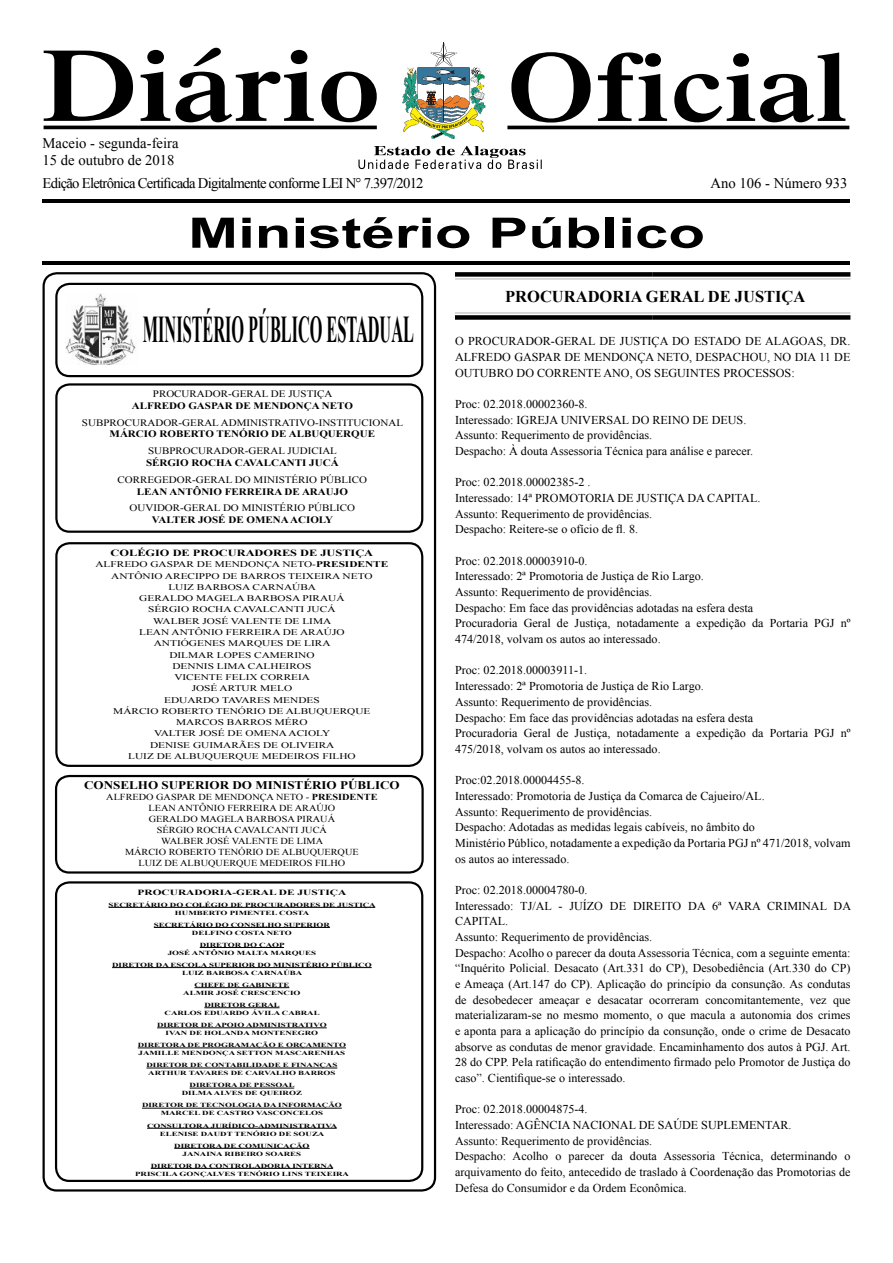
<style>
.page{position:relative;width:893px;height:1263px;background:#fff}
.page>*{position:absolute;margin:0;border:0;box-sizing:border-box;transform-origin:0 0}
.t1{font:700 42px "Arial";color:#000;scale:1.43 1}
.t2{font:700 37.8px "Times New Roman";color:#000;scale:.43 1}
.t3{font:700 16.5px "Times New Roman";color:#000}
.t4{font:14.7px "Times New Roman";letter-spacing:-.05em;color:#000}
.t5{font:14.7px/17.5px "Times New Roman";color:#000}
.t6{font:12px/15.6px "Times New Roman";color:#000}
.t7{font:700 11.7px "Times New Roman";color:#000;scale:1.12 1}
.t8{font:9.75px "Times New Roman";color:#000;scale:1.12 1}
.t9{font:700 9.75px "Times New Roman";color:#000;scale:1.12 1}
.t10{font:700 9.45px "Times New Roman";color:#000;scale:1.31 1}
.t11{font:9.15px/10.9px "Times New Roman";color:#000;text-align:center;scale:1.12 1}
.t12{font:8.7px/11.2px "Times New Roman";color:#000;text-align:center;scale:1.31 1}
.t13{font:700 7.95px "Times New Roman";color:#000;scale:1.43 1}
.t14{font:700 6.3px/7.9px "Times New Roman";color:#000;text-align:center;scale:1.43 1}
.s1{font-weight:700}
</style>
<div class="page">
<hr style="left:507px;top:126px;width:342px;height:3px;background:#000">
<svg style="left:44px;top:43px;width:801px;height:126px"></svg>
<hr style="left:43px;top:261px;width:807px;height:4px;background:#000">
<hr style="left:43px;top:200px;width:807px;height:3px;background:#000">
<div style="left:455px;top:272px;width:198px;height:5px;background:#000"></div>
<div style="left:653px;top:272px;width:197px;height:5px;background:#000"></div>
<hr style="left:653px;top:312px;width:197px;height:2px;background:#ccc">
<hr style="left:455px;top:278px;width:198px;height:2px;background:#ccc">
<hr style="left:653px;top:278px;width:197px;height:2px;background:#ccc">
<hr style="left:455px;top:312px;width:198px;height:2px;background:#ccc">
<div style="left:455px;top:315px;width:198px;height:5px;background:#000"></div>
<div style="left:653px;top:315px;width:197px;height:5px;background:#000"></div>
<div style="left:43px;top:272px;width:393px;height:919px;border:2px solid #000;border-radius:13px"></div>
<div style="left:55px;top:283px;width:368px;height:94px;border:2px solid #000;border-radius:13px"></div>
<div style="left:55px;top:383px;width:368px;height:150px;border:2px solid #000;border-radius:13px"></div>
<div style="left:55px;top:542px;width:368px;height:225px;border:2px solid #000;border-radius:13px"></div>
<div style="left:55px;top:775px;width:369px;height:98px;border:2px solid #000;border-radius:13px"></div>
<div style="left:55px;top:881px;width:368px;height:301px;border:2px solid #000;border-radius:13px"></div>
<img style="left:66px;top:293px;width:70px;height:71px">
<hr style="left:109px;top:907px;width:266px;height:1px;background:#000">
<hr style="left:154px;top:927px;width:176px;height:1px;background:#000">
<hr style="left:200px;top:947px;width:84px;height:1px;background:#000">
<hr style="left:112px;top:967px;width:260px;height:1px;background:#000">
<hr style="left:194px;top:987px;width:95px;height:1px;background:#000">
<hr style="left:204px;top:1007px;width:75px;height:1px;background:#000">
<hr style="left:157px;top:1027px;width:170px;height:1px;background:#000">
<hr style="left:138px;top:1047px;width:208px;height:1px;background:#000">
<hr style="left:146px;top:1068px;width:191px;height:1px;background:#000">
<hr style="left:190px;top:1088px;width:104px;height:1px;background:#000">
<hr style="left:142px;top:1108px;width:200px;height:1px;background:#000">
<hr style="left:147px;top:1128px;width:190px;height:1px;background:#000">
<hr style="left:174px;top:1148px;width:136px;height:1px;background:#000">
<hr style="left:151px;top:1168px;width:182px;height:1px;background:#000">
<p class="t5" style="left:43px;top:134px;width:138px">Maceio - segunda-feira<br>15 de outubro de 2018</p>
<p class="t4" style="left:43px;top:173px;width:383px">Edição Eletrônica Certificada Digitalmente conforme LEI N° 7.397/2012</p>
<p class="t5" style="left:711px;top:174px;width:138px">Ano 106 - Número 933</p>
<h1 class="t1" style="left:188px;top:205px;width:363px">Ministério Público</h1>
<h2 class="t2" style="left:143px;top:303px;width:632px">MINISTÉRIO PÚBLICO ESTADUAL</h2>
<p class="t8" style="left:153px;top:387px;width:162px">PROCURADOR-GERAL DE JUSTIÇA</p>
<p class="t9" style="left:132px;top:399px;width:199px">ALFREDO GASPAR DE MENDONÇA NETO</p>
<p class="t8" style="left:82px;top:416px;width:288px">SUBPROCURADOR-GERAL ADMINISTRATIVO-INSTITUCIONAL</p>
<p class="t9" style="left:110px;top:427px;width:238px">MÁRCIO ROBERTO TENÓRIO DE ALBUQUERQUE</p>
<p class="t8" style="left:148px;top:444px;width:170px">SUBPROCURADOR-GERAL JUDICIAL</p>
<p class="t9" style="left:146px;top:456px;width:174px">SÉRGIO ROCHA CAVALCANTI JUCÁ</p>
<p class="t8" style="left:118px;top:473px;width:224px">CORREGEDOR-GERAL DO MINISTÉRIO PÚBLICO</p>
<p class="t9" style="left:137px;top:485px;width:190px">LEAN ANTÔNIO FERREIRA DE ARAUJO</p>
<p class="t8" style="left:129px;top:502px;width:203px">OUVIDOR-GERAL DO MINISTÉRIO PÚBLICO</p>
<p class="t9" style="left:152px;top:513px;width:163px">VALTER JOSÉ DE OMENA ACIOLY</p>
<p class="t10" style="left:111px;top:546px;width:202px">COLÉGIO DE PROCURADORES DE JUSTIÇA</p>
<p class="t12" style="left:95px;top:559px;width:225px">ALFREDO GASPAR DE MENDONÇA NETO-<span class="s1">PRESIDENTE<br></span>ANTÔNIO ARECIPPO DE BARROS TEIXEIRA NETO<br>LUIZ BARBOSA CARNAÚBA<br>GERALDO MAGELA BARBOSA PIRAUÁ<br>SÉRGIO ROCHA CAVALCANTI JUCÁ<br>WALBER JOSÉ VALENTE DE LIMA<br>LEAN ANTÔNIO FERREIRA DE ARAÚJO<br>ANTIÓGENES MARQUES DE LIRA<br>DILMAR LOPES CAMERINO<br>DENNIS LIMA CALHEIROS<br>VICENTE FELIX CORREIA<br>JOSÉ ARTUR MELO<br>EDUARDO TAVARES MENDES<br>MÁRCIO ROBERTO TENÓRIO DE ALBUQUERQUE<br>MARCOS BARROS MÉRO<br>VALTER JOSÉ DE OMENA ACIOLY<br>DENISE GUIMARÃES DE OLIVEIRA<br>LUIZ DE ALBUQUERQUE MEDEIROS FILHO</p>
<p class="t7" style="left:84px;top:777px;width:283px">CONSELHO SUPERIOR DO MINISTÉRIO PÚBLICO</p>
<p class="t11" style="left:106px;top:792px;width:244px">ALFREDO GASPAR DE MENDONÇA NETO - <span class="s1">PRESIDENTE </span>LEAN ANTÔNIO FERREIRA DE ARAÚJO<br>GERALDO MAGELA BARBOSA PIRAUÁ<br>SÉRGIO ROCHA CAVALCANTI JUCÁ<br>WALBER JOSÉ VALENTE DE LIMA<br>MÁRCIO ROBERTO TENÓRIO DE ALBUQUERQUE<br>LUIZ DE ALBUQUERQUE MEDEIROS FILHO</p>
<p class="t13" style="left:138px;top:886px;width:147px">PROCURADORIA-GERAL DE JUSTIÇA</p>
<p class="t14" style="left:109px;top:900px;width:188px">SECRETÁRIO DO COLÉGIO DE PROCURADORES DE JUSTIÇA<br>HUMBERTO PIMENTEL COSTA</p>
<p class="t14" style="left:154px;top:920px;width:125px">SECRETÁRIO DO CONSELHO SUPERIOR<br>DELFINO COSTA NETO</p>
<p class="t14" style="left:168px;top:940px;width:105px">DIRETOR DO CAOP<br>JOSÉ ANTÔNIO MALTA MARQUES</p>
<p class="t14" style="left:112px;top:961px;width:183px">DIRETOR DA ESCOLA SUPERIOR DO MINISTÉRIO PÚBLICO<br>LUIZ BARBOSA CARNAÚBA</p>
<p class="t14" style="left:183px;top:981px;width:83px">CHEFE DE GABINETE<br>ALMIR JOSÉ CRESCENCIO</p>
<p class="t14" style="left:165px;top:1001px;width:110px">DIRETOR GERAL<br>CARLOS EDUARDO ÁVILA CABRAL</p>
<p class="t14" style="left:157px;top:1021px;width:120px">DIRETOR DE APOIO ADMINISTRATIVO<br>IVAN DE HOLANDA MONTENEGRO</p>
<p class="t14" style="left:138px;top:1041px;width:147px;text-align:left">DIRETORA DE PROGRAMAÇÃO E ORÇAMENTO<br>JAMILLE MENDONÇA SETTON MASCARENHAS</p>
<p class="t14" style="left:146px;top:1061px;width:135px;text-align:left">DIRETOR DE CONTABILIDADE E FINANÇAS<br>ARTHUR TAVARES DE CARVALHO BARROS</p>
<p class="t14" style="left:182px;top:1081px;width:85px">DIRETORA DE PESSOAL<br>DILMA ALVES DE QUEIROZ</p>
<p class="t14" style="left:142px;top:1101px;width:141px">DIRETOR DE TECNOLOGIA DA INFORMAÇÃO<br>MARCEL DE CASTRO VASCONCELOS</p>
<p class="t14" style="left:147px;top:1121px;width:134px">CONSULTORA JURÍDICO-ADMINISTRATIVA<br>ELENISE DAUDT TENÓRIO DE SOUZA</p>
<p class="t14" style="left:174px;top:1141px;width:96px">DIRETORA DE COMUNICAÇÃO<br>JANAINA RIBEIRO SOARES</p>
<p class="t14" style="left:135px;top:1161px;width:151px">DIRETOR DA CONTROLADORIA INTERNA<br>PRISCILA GONÇALVES TENÓRIO LINS TEIXEIRA</p>
<h3 class="t3" style="left:505px;top:285px;width:302px">PROCURADORIA GERAL DE JUSTIÇA</h3>
<p class="t6" style="left:455px;top:333px;width:397px;text-align:justify">O PROCURADOR-GERAL DE JUSTIÇA DO ESTADO DE ALAGOAS, DR.<br>ALFREDO GASPAR DE MENDONÇA NETO, DESPACHOU, NO DIA 11 DE OUTUBRO DO CORRENTE ANO, OS SEGUINTES PROCESSOS:</p>
<p class="t6" style="left:455px;top:396px;width:300px">Proc: 02.2018.00002360-8.<br>Interessado: IGREJA UNIVERSAL DO REINO DE DEUS.<br>Assunto: Requerimento de providências.<br>Despacho: À douta Assessoria Técnica para análise e parecer.</p>
<p class="t6" style="left:455px;top:474px;width:307px">Proc: 02.2018.00002385-2 .<br>Interessado: 14ª PROMOTORIA DE JUSTIÇA DA CAPITAL.<br>Assunto: Requerimento de providências.<br>Despacho: Reitere-se o ofício de fl. 8.</p>
<p class="t6" style="left:455px;top:553px;width:397px">Proc: 02.2018.00003910-0.<br>Interessado: 2ª Promotoria de Justiça de Rio Largo.<br>Assunto: Requerimento de providências.<br>Despacho: Em face das providências adotadas na esfera desta<br>Procuradoria Geral de Justiça, notadamente a expedição da Portaria PGJ nº 474/2018, volvam os autos ao interessado.</p>
<p class="t6" style="left:455px;top:662px;width:397px">Proc: 02.2018.00003911-1.<br>Interessado: 2ª Promotoria de Justiça de Rio Largo.<br>Assunto: Requerimento de providências.<br>Despacho: Em face das providências adotadas na esfera desta<br>Procuradoria Geral de Justiça, notadamente a expedição da Portaria PGJ nº 475/2018, volvam os autos ao interessado.</p>
<p class="t6" style="left:455px;top:772px;width:397px">Proc:02.2018.00004455-8.<br>Interessado: Promotoria de Justiça da Comarca de Cajueiro/AL.<br>Assunto: Requerimento de providências.<br>Despacho: Adotadas as medidas legais cabíveis, no âmbito do<br>Ministério Público, notadamente a expedição da Portaria PGJ nº 471/2018, volvam os autos ao interessado.</p>
<p class="t6" style="left:455px;top:882px;width:398px">Proc: 02.2018.00004780-0.<br>Interessado: TJ/AL - JUÍZO DE DIREITO DA 6ª VARA CRIMINAL DA CAPITAL.<br>Assunto: Requerimento de providências.<br>Despacho: Acolho o parecer da douta Assessoria Técnica, com a seguinte ementa: “Inquérito Policial. Desacato (Art.331 do CP), Desobediência (Art.330 do CP) e Ameaça (Art.147 do CP). Aplicação do princípio da consunção. As condutas de desobedecer ameaçar e desacatar ocorreram concomitantemente, vez que materializaram-se no mesmo momento, o que macula a autonomia dos crimes e aponta para a aplicação do princípio da consunção, onde o crime de Desacato absorve as condutas de menor gravidade. Encaminhamento dos autos à PGJ. Art.<br>28 do CPP. Pela ratificação do entendimento firmado pelo Promotor de Justiça do caso”. Cientifique-se o interessado.</p>
<p class="t6" style="left:455px;top:1101px;width:397px">Proc: 02.2018.00004875-4.<br>Interessado: AGÊNCIA NACIONAL DE SAÚDE SUPLEMENTAR.<br>Assunto: Requerimento de providências.<br>Despacho: Acolho o parecer da douta Assessoria Técnica, determinando o arquivamento do feito, antecedido de traslado à Coordenação das Promotorias de Defesa do Consumidor e da Ordem Econômica.</p>
</div>
